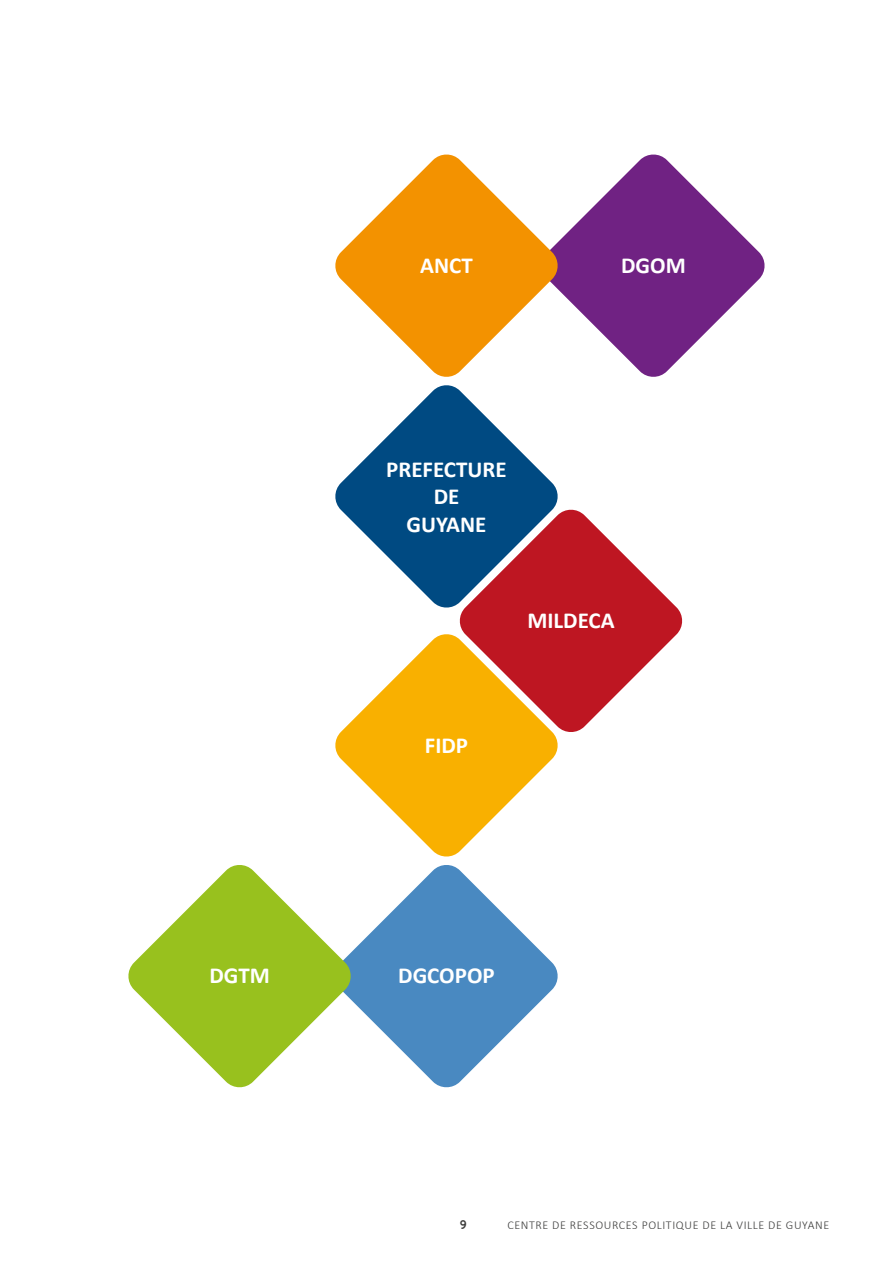
<style>
.page{position:relative;width:893px;height:1263px;background:#fff}
.page>*{position:absolute;margin:0;border:0;box-sizing:border-box;transform-origin:0 0}
.t1{font:700 22.95px/27.6px "Calibri";color:#fff;text-align:center}
.t2{font:300 12px "Calibri";letter-spacing:.05em;color:#3c3c3b}
.t3{font:12px "ADAM.CGPRO";color:#3c3c3b}
</style>
<div class="page">
<svg style="left:559px;top:154px;width:206px;height:223px;fill:#702283"></svg>
<svg style="left:335px;top:154px;width:224px;height:223px;fill:#f39200"></svg>
<svg style="left:353px;top:865px;width:205px;height:223px;fill:#4989c1"></svg>
<svg style="left:335px;top:385px;width:223px;height:223px;fill:#004a82"></svg>
<svg style="left:458px;top:508px;width:225px;height:224px;fill:#be1622"></svg>
<svg style="left:335px;top:632px;width:224px;height:225px;fill:#f9b000"></svg>
<svg style="left:128px;top:865px;width:225px;height:223px;fill:#98c11e"></svg>
<p class="t1" style="left:420px;top:251px;width:54px">ANCT</p>
<p class="t1" style="left:621px;top:251px;width:66px">DGOM</p>
<p class="t1" style="left:386px;top:454px;width:122px">PREFECTURE<br>DE</p>
<p class="t1" style="left:407px;top:509px;width:81px">GUYANE</p>
<p class="t1" style="left:527px;top:606px;width:89px">MILDECA</p>
<p class="t1" style="left:425px;top:730px;width:45px">FIDP</p>
<p class="t1" style="left:209px;top:961px;width:62px">DGTM</p>
<p class="t1" style="left:398px;top:961px;width:98px">DGCOPOP</p>
<p class="t3" style="left:460px;top:1218px;width:9px">9</p>
<p class="t2" style="left:507px;top:1218px;width:323px">CENTRE DE RESSOURCES POLITIQUE DE LA VILLE DE GUYANE</p>
</div>
